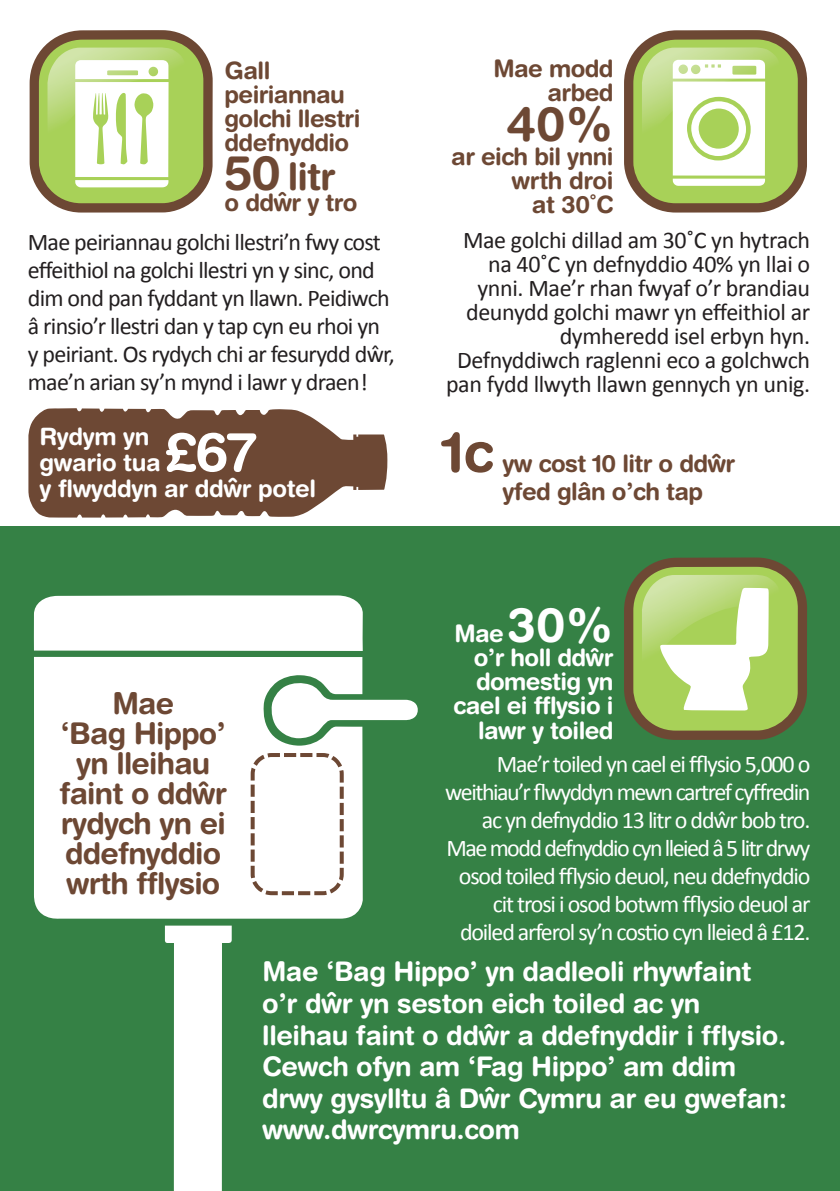
<style>
.page{position:relative;width:840px;height:1191px;background:#fff}
.page>*{position:absolute;margin:0;border:0;box-sizing:border-box;transform-origin:0 0}
.t1{font:700 56px "Helvetica Rounded";color:#6d4834}
.t2{font:700 54.4px "Helvetica Rounded";color:#fff}
.t3{font:700 48px "Helvetica Rounded";color:#fff}
.t4{font:700 48px "Helvetica Rounded";color:#6d4834}
.t5{font:700 38px "Helvetica Rounded";color:#6d4834}
.t6{font:700 30px/30px "Helvetica Rounded";letter-spacing:-.025em;color:#6d4834;text-align:center}
.t7{font:700 28px "Helvetica Rounded";color:#fff}
.t8{font:700 27px/31.6px "Helvetica Rounded";letter-spacing:-.015em;color:#fff}
.t9{font:700 26.8px "Helvetica Rounded";color:#fff}
.t10{font:700 26.8px "Helvetica Rounded";color:#6d4834}
.t11{font:24px/24px "Calibri";letter-spacing:-.03em;color:#231f20}
.t12{font:24px/28px "Calibri";letter-spacing:-.05em;color:#fff;text-align:right}
.t13{font:700 24px/24px "Helvetica Rounded";letter-spacing:-.025em;color:#6d4834;text-align:right}
.t14{font:700 24px/24px "Helvetica Rounded";letter-spacing:-.025em;color:#fff}
.s1{font-size:48px}
</style>
<div class="page">
<div style="left:0;top:527px;width:839px;height:664px;background:#358145"></div>
<svg style="left:624px;top:557px;width:182px;height:183px;background:#abbf79"></svg>
<svg style="left:30px;top:30px;width:183px;height:183px"></svg>
<svg style="left:624px;top:30px;width:182px;height:183px"></svg>
<svg style="left:362px;top:682px;width:55px;height:56px"></svg>
<div style="left:34px;top:595px;width:329px;height:56px;background:#fff"></div>
<div style="left:34px;top:657px;width:328px;height:262px;background:#fff"></div>
<svg style="left:165px;top:925px;width:67px;height:266px"></svg>
<svg style="left:248px;top:751px;width:97px;height:146px;background:#f1eeec"></svg>
<svg style="left:28px;top:408px;width:359px;height:109px;background:#7f5f4e"></svg>
<p class="t13" style="left:224px;top:61px;width:137px;text-align:left">Gall peiriannau golchi llestri ddefnyddio</p>
<p class="t13" style="left:224px;top:193px;width:134px">o ddwr y tro</p>
<h3 class="t5" style="left:224px;top:162px;width:113px"><span class="s1">50</span> litr</h3>
<p class="t13" style="left:279px;top:192px;width:8px">ˆ</p>
<p class="t13" style="left:493px;top:59px;width:121px">Mae modd arbed</p>
<h3 class="t4" style="left:506px;top:107px;width:108px">40%</h3>
<p class="t13" style="left:451px;top:147px;width:164px">ar eich bil ynni wrth droi<br>at 30˚C</p>
<p class="t11" style="left:28px;top:228px;width:368px;line-height:28px">Mae peiriannau golchi llestri’n fwy cost effeithiol na golchi llestri yn y sinc, ond dim ond pan fyddant yn llawn. Peidiwch â rinsio’r llestri dan y tap cyn eu rhoi yn y peiriant. Os rydych chi ar fesurydd dŵr, mae’n arian sy’n mynd i lawr y draen!</p>
<p class="t11" style="left:446px;top:228px;width:365px;text-align:right">Mae golchi dillad am 30˚C yn hytrach na 40˚C yn defnyddio 40% yn llai o ynni. Mae’r rhan fwyaf o’r brandiau deunydd golchi mawr yn effeithiol ar dymheredd isel erbyn hyn.<br>Defnyddiwch raglenni eco a golchwch pan fydd llwyth llawn gennych yn unig.</p>
<p class="t14" style="left:39px;top:426px;width:278px;line-height:26px">Rydym yn<br>gwario tua<br>y flwyddyn ar ddwr potel</p>
<h2 class="t2" style="left:164px;top:432px;width:95px">£67</h2>
<p class="t9" style="left:229px;top:479px;width:9px">ˆ</p>
<p class="t6" style="left:59px;top:691px;width:169px">Mae<br>‘Bag Hippo’ yn lleihau faint o ddwr rydych yn ei ddefnyddio wrth fflysio</p>
<p class="t6" style="left:199px;top:781px;width:10px">ˆ</p>
<h1 class="t1" style="left:441px;top:431px;width:54px">1c</h1>
<p class="t10" style="left:712px;top:454px;width:9px">ˆ</p>
<p class="t13" style="left:502px;top:452px;width:234px;line-height:28px;text-align:left">yw cost 10 litr o ddwr yfed glân o’ch tap</p>
<h3 class="t3" style="left:507px;top:608px;width:107px">30%</h3>
<p class="t14" style="left:453px;top:672px;width:161px;text-align:right">domestig yn cael ei fflysio i lawr y toiled</p>
<p class="t14" style="left:473px;top:624px;width:141px;text-indent:-19px">Mae<br>o’r holl ddwr</p>
<p class="t14" style="left:591px;top:648px;width:8px">ˆ</p>
<p class="t12" style="left:445px;top:749px;width:366px">Mae’r toiled yn cael ei fflysio 5,000 o weithiau’r flwyddyn mewn cartref cyffredin ac yn defnyddio 13 litr o ddŵr bob tro.<br>Mae modd defnyddio cyn lleied â 5 litr drwy osod toiled fflysio deuol, neu ddefnyddio cit trosi i osod botwm fflysio deuol ar doiled arferol sy’n costio cyn lleied â £12.</p>
<p class="t8" style="left:262px;top:959px;width:526px">Mae ‘Bag Hippo’ yn dadleoli rhywfaint o’r dwr yn seston eich toiled ac yn lleihau faint o ddwr a ddefnyddir i fflysio.<br>Cewch ofyn am ‘Fag Hippo’ am ddim drwy gysylltu â Dwr Cymru ar eu gwefan: www.dwrcymru.com</p>
<p class="t7" style="left:328px;top:993px;width:9px">ˆ</p>
<p class="t7" style="left:485px;top:1024px;width:9px">ˆ</p>
<p class="t7" style="left:486px;top:1087px;width:9px">ˆ</p>
</div>
